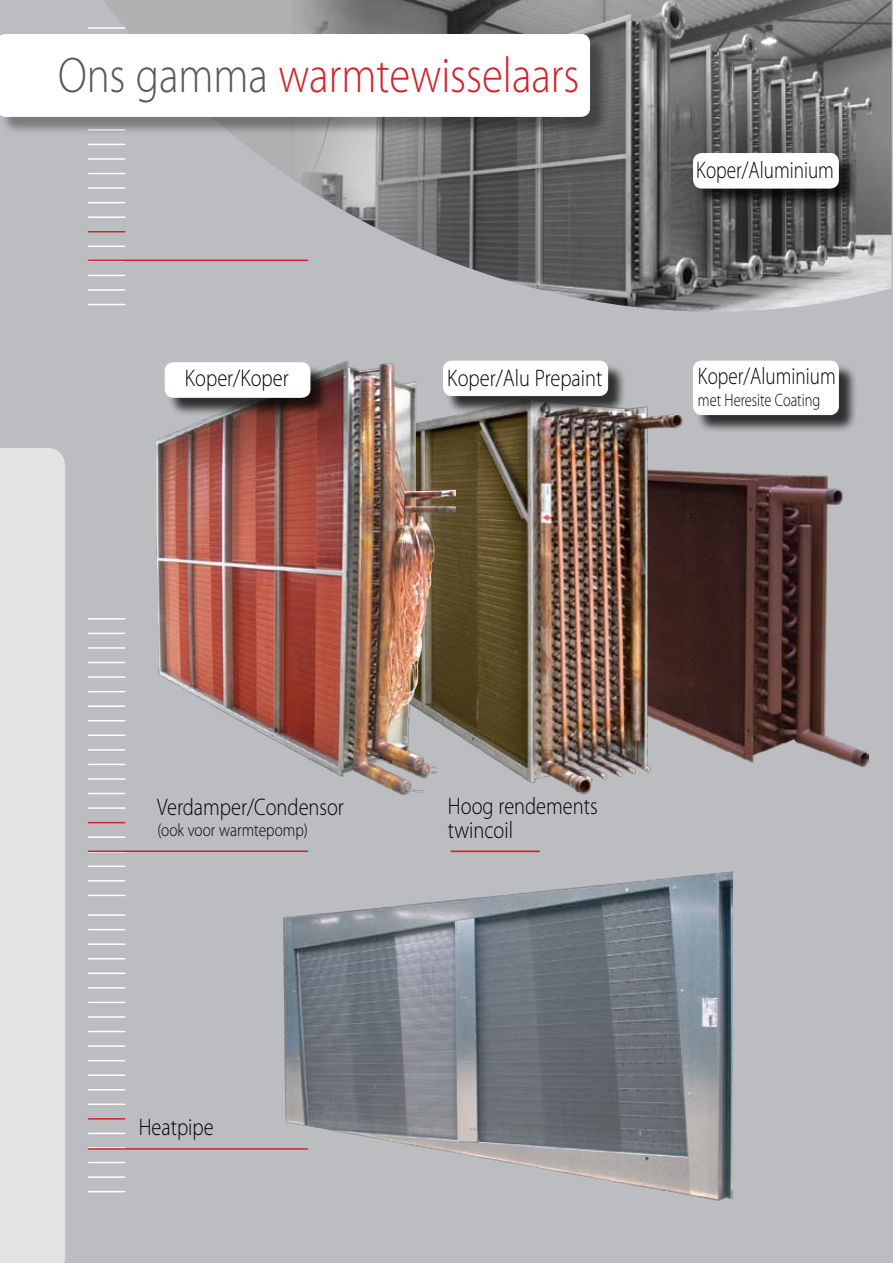
<style>
.page{position:relative;width:893px;height:1263px;background:#bcbdc0}
.page>*{position:absolute;margin:0;border:0;box-sizing:border-box;transform-origin:0 0}
.t1{font:300 50.25px "Myriad Pro";color:#d2232a;scale:.85 1}
.t2{font:300 24px/24px "Myriad Pro";color:#000;scale:.85 1}
.t3{font:300 24px "Myriad Pro";color:#000;scale:.8 1}
.t4{font:300 18px "Myriad Pro";color:#000;scale:.85 1}
.t5{font:300 18px "Myriad Pro";color:#000;scale:.8 1}
.s1{color:#58595b}
</style>
<div class="page">
<div style="left:0;top:448px;width:65px;height:815px;background:#e2e3e4"></div>
<img style="left:104px;top:0;width:787px;height:312px">
<img style="left:729px;top:473px;width:139px;height:293px">
<img style="left:283px;top:871px;width:449px;height:330px">
<svg style="left:88px;top:914px;width:38px;height:2px"></svg>
<svg style="left:88px;top:929px;width:38px;height:1px"></svg>
<svg style="left:88px;top:943px;width:38px;height:2px"></svg>
<svg style="left:88px;top:958px;width:38px;height:1px"></svg>
<svg style="left:88px;top:972px;width:38px;height:2px"></svg>
<svg style="left:88px;top:987px;width:38px;height:1px"></svg>
<svg style="left:88px;top:1002px;width:38px;height:1px"></svg>
<svg style="left:88px;top:1016px;width:38px;height:2px"></svg>
<svg style="left:88px;top:1031px;width:38px;height:1px"></svg>
<svg style="left:88px;top:1045px;width:38px;height:2px"></svg>
<svg style="left:88px;top:1060px;width:38px;height:1px"></svg>
<svg style="left:88px;top:1074px;width:38px;height:2px"></svg>
<svg style="left:88px;top:1089px;width:38px;height:1px"></svg>
<svg style="left:88px;top:1103px;width:38px;height:2px"></svg>
<svg style="left:88px;top:1118px;width:38px;height:1px"></svg>
<svg style="left:88px;top:1133px;width:38px;height:1px"></svg>
<svg style="left:88px;top:1162px;width:38px;height:1px"></svg>
<svg style="left:88px;top:1176px;width:38px;height:2px"></svg>
<svg style="left:88px;top:1191px;width:38px;height:1px"></svg>
<svg style="left:88px;top:1147px;width:220px;height:3px"></svg>
<img style="left:400px;top:406px;width:329px;height:389px">
<img style="left:156px;top:361px;width:299px;height:433px">
<div style="left:167px;top:365px;width:162px;height:51px;background:#000;opacity:.75"></div>
<div style="left:165px;top:363px;width:145px;height:34px;background:#fff;border-radius:8px"></div>
<div style="left:165px;top:362px;width:145px;height:36px;border:1px solid #fff;border-radius:8px"></div>
<div style="left:445px;top:363px;width:182px;height:52px;background:#000;opacity:.75"></div>
<div style="left:444px;top:361px;width:164px;height:35px;background:#fff;border-radius:8px"></div>
<div style="left:443px;top:361px;width:165px;height:35px;border:1px solid #fff;border-radius:8px"></div>
<div style="left:695px;top:363px;width:162px;height:71px;background:#000;opacity:.75"></div>
<div style="left:694px;top:361px;width:144px;height:54px;background:#fff;border-radius:8px"></div>
<div style="left:693px;top:361px;width:146px;height:54px;border:1px solid #fff;border-radius:8px"></div>
<div style="left:695px;top:155px;width:162px;height:52px;background:#000;opacity:.75"></div>
<div style="left:694px;top:154px;width:144px;height:34px;background:#fff;border-radius:8px"></div>
<div style="left:693px;top:153px;width:146px;height:36px;border:1px solid #fff;border-radius:8px"></div>
<svg style="left:88px;top:618px;width:38px;height:2px"></svg>
<svg style="left:88px;top:633px;width:38px;height:1px"></svg>
<svg style="left:88px;top:647px;width:38px;height:2px"></svg>
<svg style="left:88px;top:662px;width:38px;height:1px"></svg>
<svg style="left:88px;top:676px;width:38px;height:2px"></svg>
<svg style="left:88px;top:691px;width:38px;height:1px"></svg>
<svg style="left:88px;top:705px;width:38px;height:2px"></svg>
<svg style="left:88px;top:720px;width:38px;height:1px"></svg>
<svg style="left:88px;top:734px;width:38px;height:2px"></svg>
<svg style="left:88px;top:749px;width:38px;height:2px"></svg>
<svg style="left:88px;top:764px;width:38px;height:1px"></svg>
<svg style="left:88px;top:778px;width:38px;height:2px"></svg>
<svg style="left:88px;top:793px;width:38px;height:1px"></svg>
<svg style="left:88px;top:807px;width:38px;height:2px"></svg>
<svg style="left:88px;top:822px;width:38px;height:1px"></svg>
<svg style="left:88px;top:836px;width:38px;height:2px"></svg>
<svg style="left:88px;top:865px;width:38px;height:2px"></svg>
<svg style="left:88px;top:880px;width:38px;height:1px"></svg>
<svg style="left:88px;top:895px;width:38px;height:1px"></svg>
<svg style="left:88px;top:27px;width:38px;height:2px"></svg>
<svg style="left:88px;top:144px;width:38px;height:1px"></svg>
<svg style="left:88px;top:158px;width:38px;height:2px"></svg>
<svg style="left:88px;top:173px;width:38px;height:1px"></svg>
<svg style="left:88px;top:187px;width:38px;height:2px"></svg>
<svg style="left:88px;top:202px;width:38px;height:1px"></svg>
<svg style="left:88px;top:216px;width:38px;height:2px"></svg>
<svg style="left:88px;top:231px;width:38px;height:1px"></svg>
<svg style="left:88px;top:246px;width:38px;height:1px"></svg>
<svg style="left:88px;top:275px;width:38px;height:1px"></svg>
<svg style="left:88px;top:289px;width:38px;height:2px"></svg>
<svg style="left:88px;top:304px;width:38px;height:1px"></svg>
<svg style="left:88px;top:850px;width:220px;height:2px"></svg>
<svg style="left:450px;top:850px;width:90px;height:2px"></svg>
<svg style="left:88px;top:260px;width:220px;height:2px"></svg>
<div style="left:0;top:36px;width:609px;height:100px;background:#000;opacity:.35"></div>
<div style="left:0;top:34px;width:590px;height:83px;background:#fff"></div>
<h1 class="t1" style="left:58px;top:47px;width:615px"><span class="s1">Ons gamma</span> warmtewisselaars</h1>
<p class="t3" style="left:696px;top:157px;width:174px">Koper/Aluminium</p>
<p class="t2" style="left:185px;top:366px;width:124px">Koper/Koper</p>
<p class="t2" style="left:447px;top:366px;width:184px">Koper/Alu Prepaint</p>
<p class="t3" style="left:698px;top:363px;width:174px">Koper/Aluminium</p>
<p class="t5" style="left:698px;top:390px;width:154px">met Heresite Coating</p>
<p class="t2" style="left:157px;top:795px;width:221px">Verdamper/Condensor</p>
<p class="t4" style="left:157px;top:820px;width:179px">(ook voor warmtepomp)</p>
<p class="t2" style="left:448px;top:794px;width:178px">Hoog rendements twincoil</p>
<p class="t2" style="left:139px;top:1115px;width:90px">Heatpipe</p>
</div>
